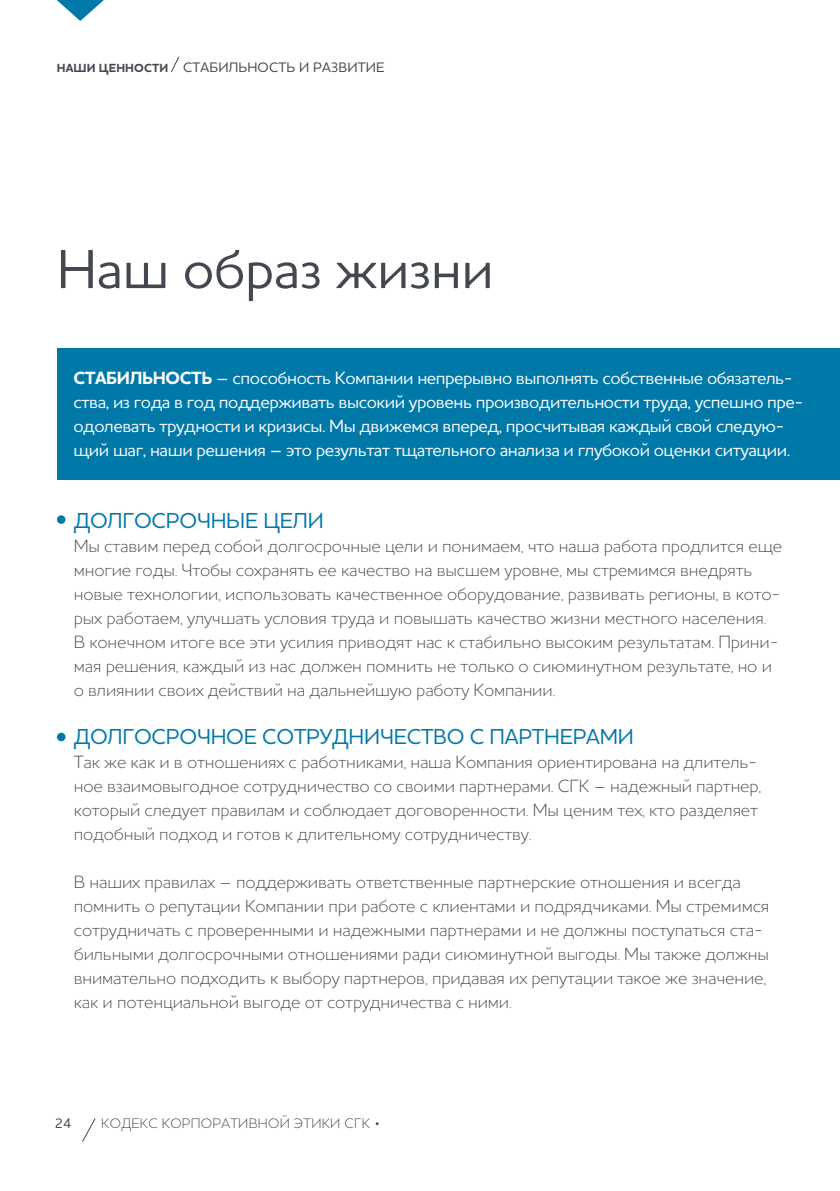
<style>
.page{position:relative;width:840px;height:1191px;background:#fff}
.page>*{position:absolute;margin:0;border:0;box-sizing:border-box;transform-origin:0 0}
.t1{font:500 56px "Houschka Pro";letter-spacing:-.01em;color:#43474f}
.t2{font:500 22px "Houschka Pro";letter-spacing:-.01em;color:#0078a8}
.t3{font:300 18px/24px "Houschka Pro";letter-spacing:-.01em;color:#43474f}
.t4{font:500 18px/24px "Houschka Pro";letter-spacing:-.025em;color:#fff}
.t5{font:700 18px "Houschka Pro";color:#fff}
.t6{font:300 14px "Houschka Pro";letter-spacing:.02em;color:#43474f}
.t7{font:500 14px "Houschka Pro";color:#43474f}
.t8{font:700 12px "Houschka Pro";letter-spacing:.01em;color:#43474f}
.s1{font-weight:500;font-size:14px}
.s2{font-weight:700}
</style>
<div class="page">
<svg style="left:82px;top:1118px;width:14px;height:24px"></svg>
<svg style="left:57px;top:0;width:47px;height:21px"></svg>
<svg style="left:171px;top:56px;width:8px;height:16px"></svg>
<div style="left:57px;top:349px;width:782px;height:131px;background:#0078a8"></div>
<div style="left:57px;top:515px;width:8px;height:9px;background:#0078a8;border-radius:50%"></div>
<div style="left:57px;top:732px;width:8px;height:9px;background:#0078a8;border-radius:50%"></div>
<p class="t8" style="left:57px;top:60px;width:136px">Наши ценности <span class="s1">СТА</span></p>
<p class="t7" style="left:209px;top:58px;width:20px">БИЛЬНОСТЬ</p>
<p class="t7" style="left:299px;top:58px;width:24px">И РАЗВИТИЕ</p>
<h1 class="t1" style="left:57px;top:233px;width:438px">Наш образ жизни</h1>
<p class="t5" style="left:73px;top:366px;width:56px">СТАБИЛЬ</p>
<p class="t4" style="left:73px;top:365px;width:731px;text-indent:79px"><span class="s2">НОСТЬ</span> – способность Компании непрерывно выполнять собственные обязатель&shy;ства, из года в год поддерживать высокий уровень производительности труда, успешно пре&shy;одолевать трудности и кризисы. Мы движемся вперед, просчитывая каждый свой следую&shy;щий шаг, наши решения – это результат тщательного анализа и глубокой оценки ситуации.</p>
<p class="t2" style="left:74px;top:506px;width:251px">Долгосрочные цели</p>
<p class="t3" style="left:74px;top:533px;width:709px">Мы ставим перед собой долгосрочные цели и понимаем, что наша работа продлится еще многие годы. Чтобы сохранять ее качество на высшем уровне, мы стремимся внедрять новые технологии, использовать качественное оборудование, развивать регионы, в кото&shy;рых работаем, улучшать условия труда и повышать качество жизни местного населения.<br>В конечном итоге все эти усилия приводят нас к стабильно высоким результатам. Прини&shy;мая решения, каждый из нас должен помнить не только о сиюминутном результате, но и о влиянии своих действий на дальнейшую работу Компании.</p>
<p class="t2" style="left:74px;top:722px;width:561px">Долгосрочное сотрудничество с партнерам и</p>
<p class="t3" style="left:74px;top:749px;width:688px">Так же как и в отношениях с работниками, наша Компания ориентирована на длитель&shy;ное взаимовыгодное сотрудничество со своими партнерами. СГК – надежный партнер, который следует правилам и соблюдает договоренности. Мы ценим тех, кто разделяет подобный подход и готов к длительному сотрудничеству.</p>
<p class="t3" style="left:74px;top:869px;width:696px">В наших правилах – поддерживать ответственные партнерские отношения и всегда помнить о репутации Компании при работе с клиентами и подрядчиками. Мы стремимся сотрудничать с проверенными и надежными партнерами и не должны поступаться ста&shy;бильными долгосрочными отношениями ради сиюминутной выгоды. Мы также должны внимательно подходить к выбору партнеров, придавая их репутации такое же значение, как и потенциальной выгоде от сотрудничества с ними.</p>
<p class="t7" style="left:55px;top:1114px;width:18px">24</p>
<p class="t6" style="left:101px;top:1114px;width:270px">КОДЕКС КОРПОРАТИВНОЙ ЭТИКИ СГК</p>
</div>
